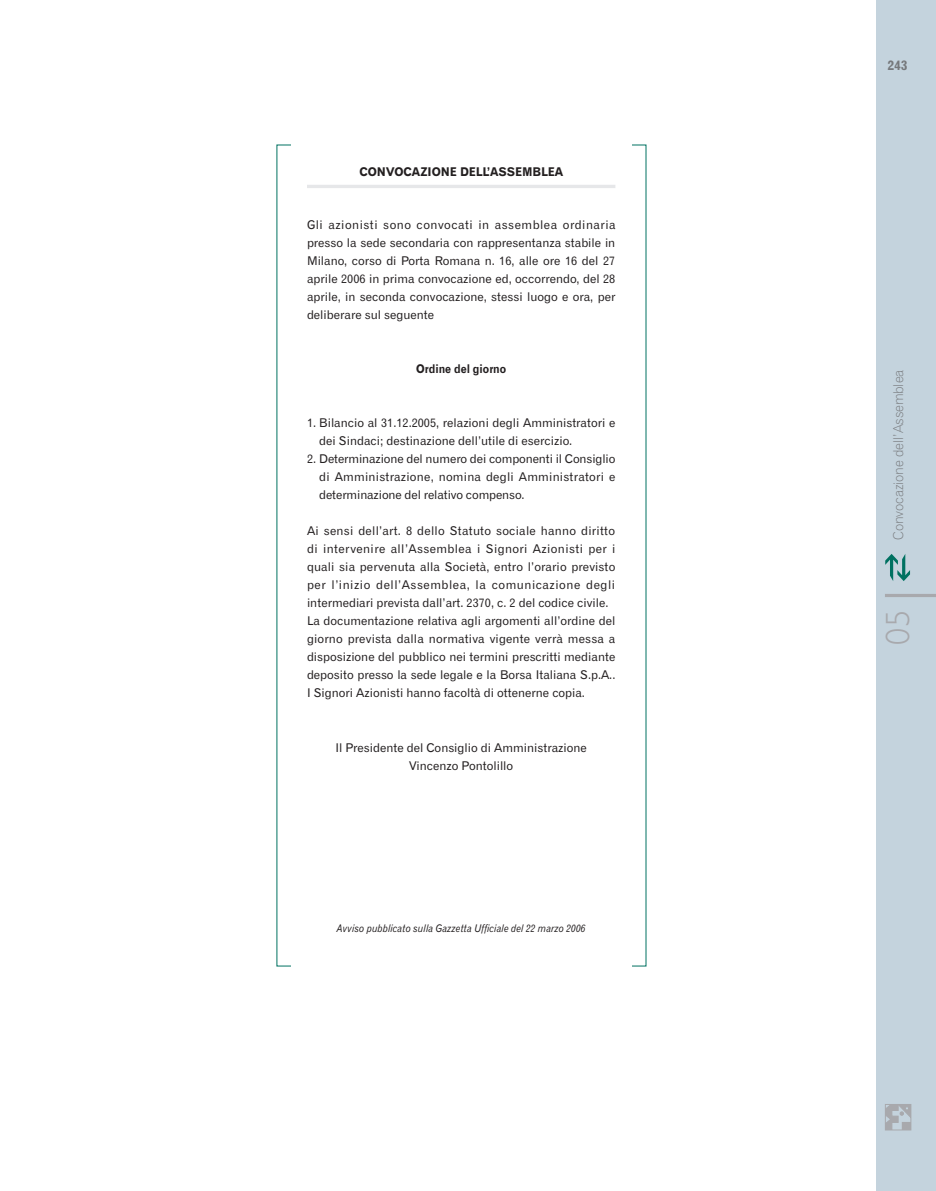
<style>
.page{position:relative;width:936px;height:1191px;background:#fff}
.page>*{position:absolute;margin:0;border:0;box-sizing:border-box;transform-origin:0 0}
.t1{font:300 33.75px "Humanist 521 BT";color:#a8a9ad}
.t2{font:13.5px "Gothic 720 BT Light B";letter-spacing:-.015em;color:#76787b}
.t3{font:13.5px "Gothic 720 BT Bold B";color:#76787b}
.t4{font:12px/18px "Gothic 720 BT Roman B";color:#231f20;text-align:justify}
.t5{font:12px "Gothic 720 BT Bold B";color:#231f20;scale:.95 1}
.t6{font:12px "Gothic 720 BT Bold B";color:#231f20;scale:.9 1}
.t7{font:10.5px "Gothic 720 BT Italic B";color:#231f20;scale:.9 1}
</style>
<div class="page">
<div style="left:876px;top:0;width:59px;height:1191px;background:#c4d3dd"></div>
<svg style="left:885px;top:554px;width:25px;height:27px"></svg>
<hr style="left:884px;top:594px;width:51px;height:3px;background:#a8a9ad">
<svg style="left:887px;top:1106px;width:22px;height:22px"></svg>
<div style="left:885px;top:1104px;width:26px;height:26px;border:1px solid #a8a9ad"></div>
<hr style="left:307px;top:185px;width:308px;height:3px;background:#e6e7e9">
<p class="t5" style="left:359px;top:165px;width:216px">CONVOCAZIONE DELL’ASSEMBLEA</p>
<p class="t4" style="left:307px;top:216px;width:310px">Gli azionisti sono convocati in assemblea ordinaria presso la sede secondaria con rappresentanza stabile in Milano, corso di Porta Romana n. 16, alle ore 16 del 27 aprile 2006 in prima convocazione ed, occorrendo, del 28 aprile, in seconda convocazione, stessi luogo e ora, per deliberare sul seguente</p>
<p class="t6" style="left:416px;top:362px;width:102px">Ordine del giorno</p>
<p class="t4" style="left:319px;top:414px;width:297px;text-indent:-12px">1. Bilancio al 31.12.2005, relazioni degli Amministratori e dei Sindaci; destinazione dell’utile di esercizio.</p>
<p class="t4" style="left:319px;top:450px;width:297px;text-indent:-12px">2. Determinazione del numero dei componenti il Consiglio di Amministrazione, nomina degli Amministratori e determinazione del relativo compenso.</p>
<p class="t4" style="left:307px;top:522px;width:310px">Ai sensi dell’art. 8 dello Statuto sociale hanno diritto di intervenire all’Assemblea i Signori Azionisti per i quali sia pervenuta alla Società, entro l’orario previsto per l’inizio dell’Assemblea, la comunicazione degli intermediari prevista dall’art. 2370, c. 2 del codice civile.</p>
<p class="t4" style="left:307px;top:612px;width:310px">La documentazione relativa agli argomenti all’ordine del giorno prevista dalla normativa vigente verrà messa a disposizione del pubblico nei termini prescritti mediante deposito presso la sede legale e la Borsa Italiana S.p.A..<br>I Signori Azionisti hanno facoltà di ottenerne copia.</p>
<p class="t4" style="left:335px;top:738px;width:253px">Il Presidente del Consiglio di Amministrazione</p>
<p class="t4" style="left:409px;top:756px;width:106px">Vincenzo Pontolillo</p>
<p class="t7" style="left:337px;top:921px;width:278px">Avviso pubblicato sulla Gazzetta Ufficiale del 22 marzo 2006</p>
<p class="t3" style="left:887px;top:57px;width:22px">243</p>
<p class="t2" style="left:890px;top:539px;width:171px;rotate:-90deg">Convocazione dell’Assemblea</p>
<p class="t1" style="left:876px;top:645px;width:36px;rotate:-90deg">05</p>
</div>
